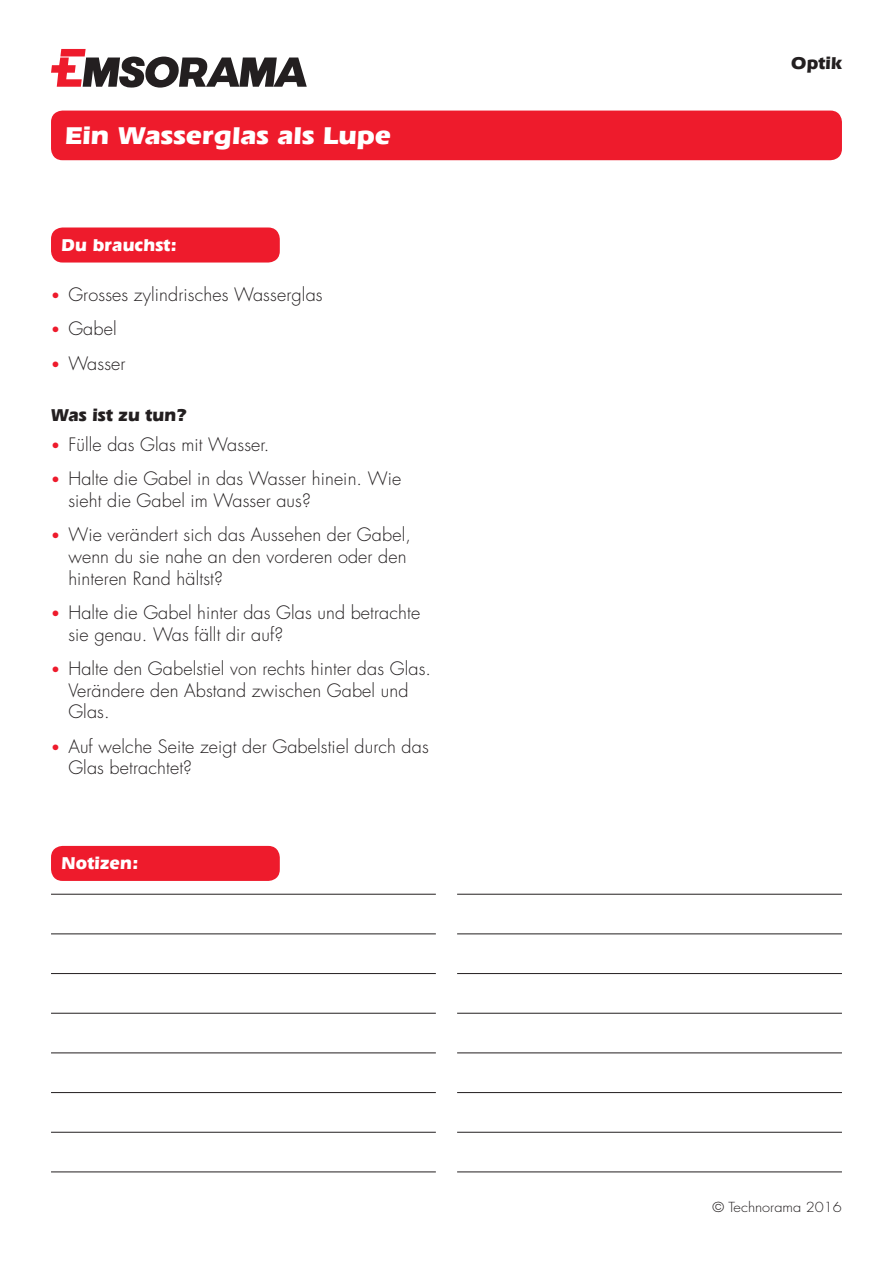
<style>
.page{position:relative;width:893px;height:1263px;background:#fff}
.page>*{position:absolute;margin:0;border:0;box-sizing:border-box;transform-origin:0 0}
.t1{font:700 25.5px "Eras IT Cby BT";color:#fff;scale:1.1 1}
.t2{font:300 18px/21.6px "Futura";letter-spacing:.01em;color:#231f20}
.t3{font:700 18px "Eras IT Cby BT";letter-spacing:.01em;color:#fff}
.t4{font:700 18px "Eras IT Cby BT";letter-spacing:.01em;color:#231f20}
.t5{font:300 13.5px "Futura";color:#231f20;scale:1.08 1}
.s1{font-weight:400;font-size:15px;color:#ee1b2c}
</style>
<div class="page">
<div style="left:51px;top:111px;width:791px;height:49px;background:#ee1b2c;border-radius:12px"></div>
<svg style="left:51px;top:49px;width:256px;height:39px"></svg>
<div style="left:51px;top:227px;width:229px;height:36px;background:#ee1b2c;border-radius:12px"></div>
<div style="left:51px;top:846px;width:229px;height:35px;background:#ee1b2c;border-radius:12px"></div>
<hr style="left:51px;top:1013px;width:385px;height:1px;background:#231f20">
<hr style="left:51px;top:934px;width:385px;height:1px;background:#231f20">
<hr style="left:457px;top:1013px;width:385px;height:1px;background:#231f20">
<hr style="left:457px;top:934px;width:385px;height:1px;background:#231f20">
<hr style="left:51px;top:973px;width:385px;height:1px;background:#231f20">
<hr style="left:51px;top:894px;width:385px;height:1px;background:#231f20">
<hr style="left:457px;top:973px;width:385px;height:1px;background:#231f20">
<hr style="left:457px;top:894px;width:385px;height:1px;background:#231f20">
<hr style="left:51px;top:1053px;width:385px;height:1px;background:#231f20">
<hr style="left:457px;top:1053px;width:385px;height:1px;background:#231f20">
<hr style="left:51px;top:1092px;width:385px;height:1px;background:#231f20">
<hr style="left:457px;top:1092px;width:385px;height:1px;background:#231f20">
<hr style="left:51px;top:1132px;width:385px;height:1px;background:#231f20">
<hr style="left:457px;top:1132px;width:385px;height:1px;background:#231f20">
<hr style="left:51px;top:1172px;width:385px;height:1px;background:#231f20">
<hr style="left:457px;top:1172px;width:385px;height:1px;background:#231f20">
<h1 class="t1" style="left:65px;top:120px;width:298px">Ein Wasserglas als Lupe</h1>
<p class="t3" style="left:62px;top:234px;width:117px">Du brauchst:</p>
<p class="t2" style="left:51px;top:284px;width:273px"><span class="s1">•</span> Grosses zylindrisches Wasserglas</p>
<p class="t2" style="left:51px;top:318px;width:67px"><span class="s1">•</span> Gabel</p>
<p class="t2" style="left:51px;top:352px;width:76px"><span class="s1">•</span> Wasser</p>
<p class="t4" style="left:51px;top:404px;width:137px">Was ist zu tun?</p>
<p class="t2" style="left:51px;top:434px;width:220px"><span class="s1">•</span> Fülle das Glas mit Wasser.</p>
<p class="t2" style="left:68px;top:468px;width:335px;text-indent:-17px"><span class="s1">•</span> Halte die Gabel in das Wasser hinein. Wie sieht die Gabel im Wasser aus?</p>
<p class="t2" style="left:68px;top:524px;width:344px;text-indent:-17px"><span class="s1">•</span> Wie verändert sich das Aussehen der Gabel, wenn du sie nahe an den vorderen oder den hinteren Rand hältst?</p>
<p class="t2" style="left:68px;top:602px;width:353px;text-indent:-17px"><span class="s1">•</span> Halte die Gabel hinter das Glas und betrachte sie genau. Was fällt dir auf?</p>
<p class="t2" style="left:68px;top:658px;width:364px;text-indent:-17px"><span class="s1">•</span> Halte den Gabelstiel von rechts hinter das Glas.<br>Verändere den Abstand zwischen Gabel und<br>Glas.</p>
<p class="t2" style="left:68px;top:735px;width:362px;text-indent:-17px"><span class="s1">•</span> Auf welche Seite zeigt der Gabelstiel durch das<br>Glas betrachtet?</p>
<p class="t3" style="left:62px;top:852px;width:78px">Notizen:</p>
<p class="t4" style="left:791px;top:52px;width:52px">Optik</p>
<p class="t5" style="left:712px;top:1198px;width:122px">© Technorama 2016</p>
</div>
